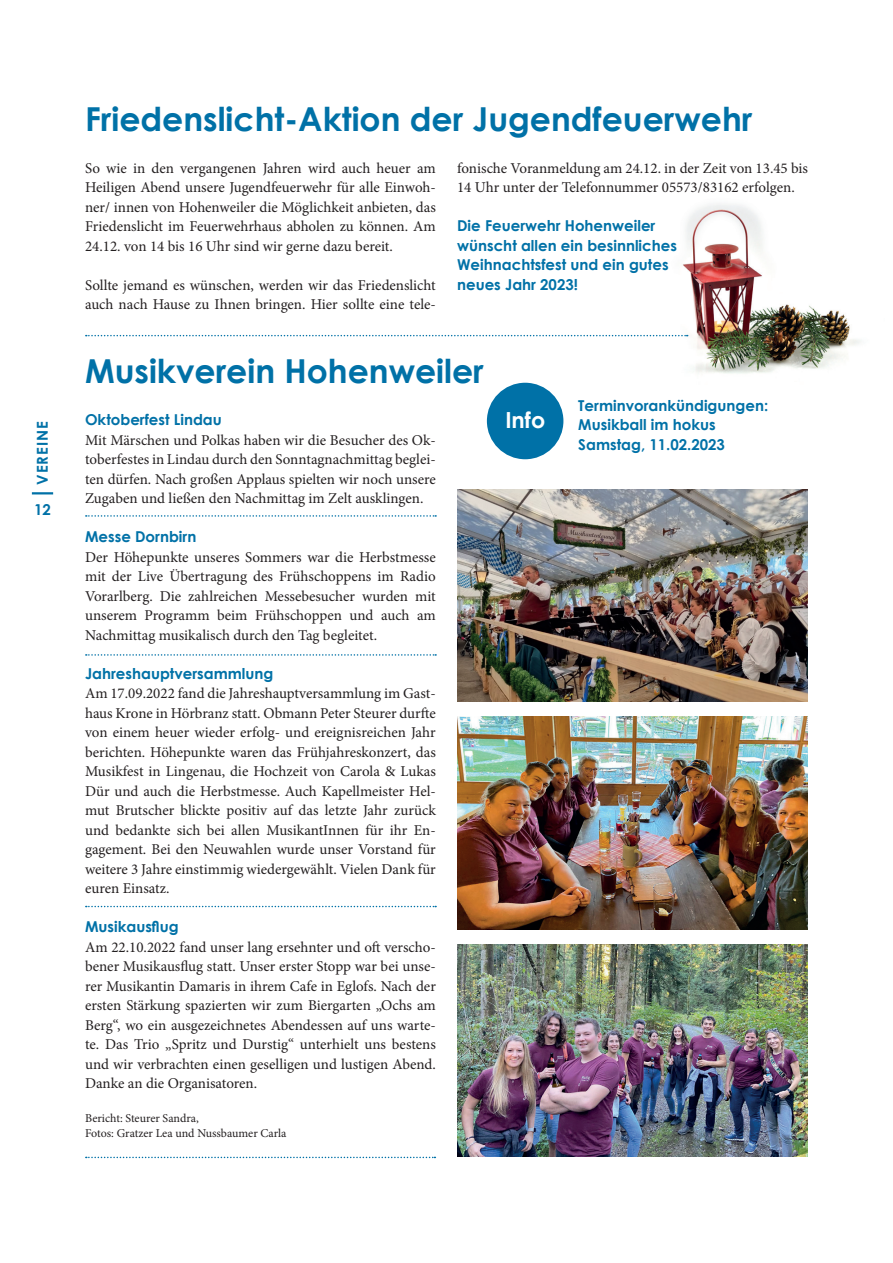
<style>
.page{position:relative;width:893px;height:1263px;background:#fff}
.page>*{position:absolute;margin:0;border:0;box-sizing:border-box;transform-origin:0 0}
.t1{font:700 33px "Century Gothic";color:#0071a7}
.t2{font:700 22.2px "Century Gothic";color:#fff}
.t3{font:15px/19.5px "Minion Pro";color:#231f20;text-align:justify}
.t4{font:700 15px/19.5px "Century Gothic";color:#0071a7}
.t5{font:700 15px "Century Gothic";letter-spacing:.065em;color:#0071a7}
.t6{font:12px/14.4px "Minion Pro";color:#231f20}
</style>
<div class="page">
<img style="left:669px;top:204px;width:192px;height:170px">
<hr style="left:32px;top:492px;width:21px;height:2px;background:#0071a7">
<img style="left:457px;top:944px;width:351px;height:213px">
<img style="left:457px;top:489px;width:351px;height:213px">
<img style="left:457px;top:717px;width:351px;height:212px">
<svg style="left:86px;top:515px;width:350px;height:2px"></svg>
<svg style="left:86px;top:654px;width:350px;height:2px"></svg>
<svg style="left:86px;top:906px;width:350px;height:1px"></svg>
<svg style="left:86px;top:1157px;width:349px;height:1px"></svg>
<svg style="left:86px;top:335px;width:602px;height:1px"></svg>
<div style="left:487px;top:383px;width:76px;height:76px;background:#0071a7;border-radius:50%"></div>
<p class="t5" style="left:33px;top:485px;width:65px;rotate:-90deg">VEREINE</p>
<p class="t4" style="left:34px;top:500px;width:18px">12</p>
<h1 class="t1" style="left:85px;top:98px;width:669px">Friedenslicht-Aktion der Jugendfeuerwehr</h1>
<p class="t3" style="left:85px;top:158px;width:352px">So wie in den vergangenen Jahren wird auch heuer am Heiligen Abend unsere Jugendfeuerwehr für alle Einwoh&shy;ner/ innen von Hohenweiler die Möglichkeit anbieten, das Friedenslicht im Feuerwehrhaus abholen zu können. Am 24.12. von 14 bis 16 Uhr sind wir gerne dazu bereit.</p>
<p class="t3" style="left:85px;top:275px;width:352px">Sollte jemand es wünschen, werden wir das Friedenslicht auch nach Hause zu Ihnen bringen. Hier sollte eine tele-</p>
<p class="t3" style="left:457px;top:158px;width:352px">fonische Voranmeldung am 24.12. in der Zeit von 13.45 bis<br>14 Uhr unter der Telefonnummer 05573/83162 erfolgen.</p>
<p class="t4" style="left:457px;top:215px;width:221px">Die Feuerwehr Hohenweiler wünscht allen ein besinnliches<br>Weihnachtsfest und ein gutes neues Jahr 2023!</p>
<h1 class="t1" style="left:85px;top:351px;width:400px">Musikverein Hohenweiler</h1>
<p class="t4" style="left:85px;top:410px;width:138px">Oktoberfest Lindau</p>
<p class="t3" style="left:85px;top:430px;width:352px">Mit Märschen und Polkas haben wir die Besucher des Ok&shy;toberfestes in Lindau durch den Sonntagnachmittag beglei&shy;ten dürfen. Nach großen Applaus spielten wir noch unsere Zugaben und ließen den Nachmittag im Zelt ausklingen.</p>
<p class="t4" style="left:85px;top:527px;width:113px">Messe Dornbirn</p>
<p class="t3" style="left:85px;top:547px;width:352px">Der Höhepunkte unseres Sommers war die Herbstmesse mit der Live Übertragung des Frühschoppens im Radio Vorarlberg. Die zahlreichen Messebesucher wurden mit unserem Programm beim Frühschoppen und auch am Nachmittag musikalisch durch den Tag begleitet.</p>
<p class="t4" style="left:85px;top:663px;width:190px">Jahreshauptversammlung</p>
<p class="t3" style="left:85px;top:684px;width:352px">Am 17.09.2022 fand die Jahreshauptversammlung im Gast&shy;haus Krone in Hörbranz statt. Obmann Peter Steurer durfte von einem heuer wieder erfolg- und ereignisreichen Jahr berichten. Höhepunkte waren das Frühjahreskonzert, das Musikfest in Lingenau, die Hochzeit von Carola &amp; Lukas Dür und auch die Herbstmesse. Auch Kapellmeister Hel&shy;mut Brutscher blickte positiv auf das letzte Jahr zurück und bedankte sich bei allen MusikantInnen für ihr En&shy;gagement. Bei den Neuwahlen wurde unser Vorstand für weitere 3 Jahre einstimmig wiedergewählt. Vielen Dank für euren Einsatz.</p>
<p class="t4" style="left:85px;top:917px;width:95px">Musikausflug</p>
<p class="t3" style="left:85px;top:937px;width:352px">Am 22.10.2022 fand unser lang ersehnter und oft verscho&shy;bener Musikausflug statt. Unser erster Stopp war bei unse&shy;rer Musikantin Damaris in ihrem Cafe in Eglofs. Nach der ersten Stärkung spazierten wir zum Biergarten „Ochs am Berg“, wo ein ausgezeichnetes Abendessen auf uns warte&shy;te. Das Trio „Spritz und Durstig“ unterhielt uns bestens und wir verbrachten einen geselligen und lustigen Abend.<br>Danke an die Organisatoren.</p>
<p class="t6" style="left:85px;top:1111px;width:203px">Bericht: Steurer Sandra,<br>Fotos: Gratzer Lea und Nussbaumer Carla</p>
<h2 class="t2" style="left:505px;top:406px;width:41px">Info</h2>
<p class="t4" style="left:578px;top:395px;width:191px">Terminvorankündigungen:<br>Musikball im hokus<br>Samstag, 11.02.2023</p>
</div>
